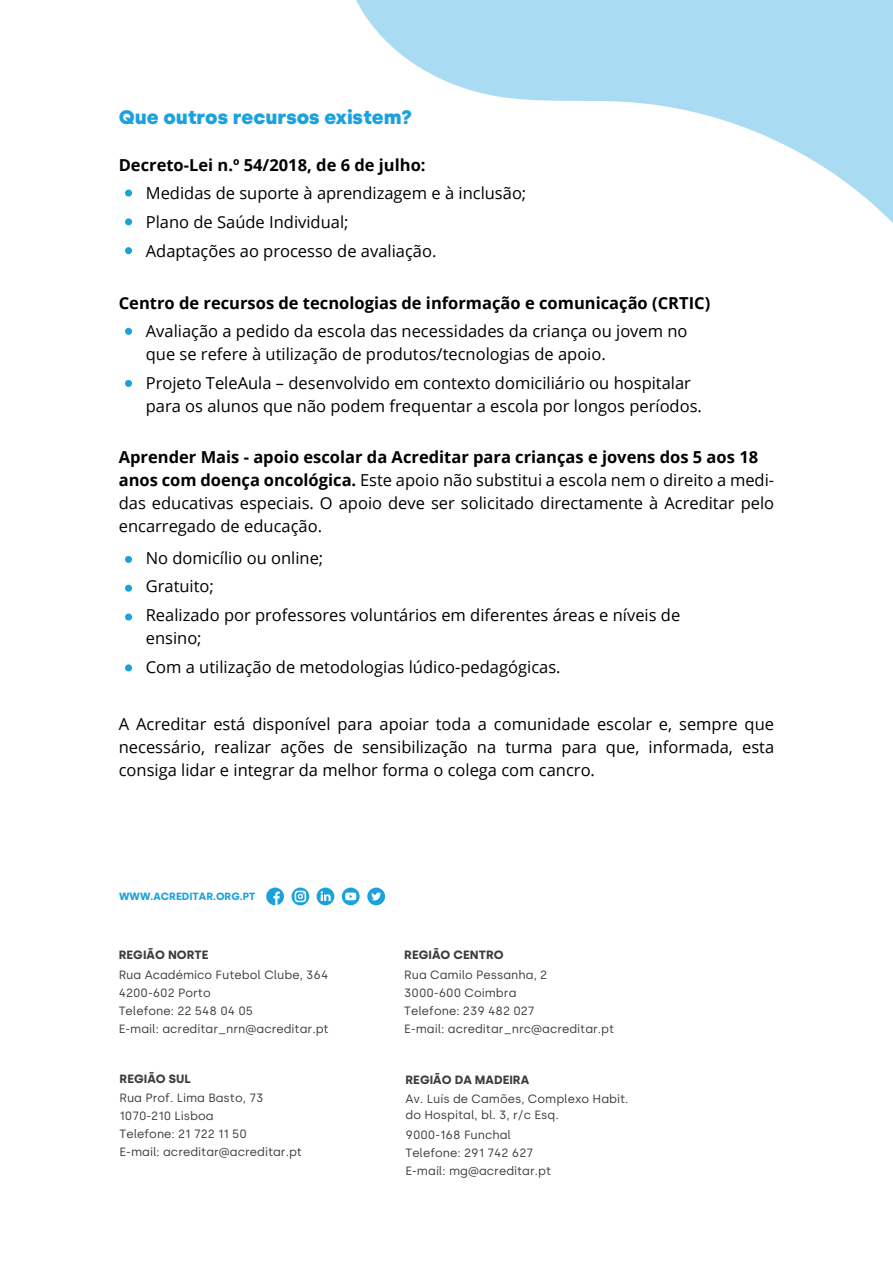
<style>
.page{position:relative;width:893px;height:1263px;background:#fff}
.page>*{position:absolute;margin:0;border:0;box-sizing:border-box;transform-origin:0 0}
.t1{font:900 19.5px "Silka";color:#1ba2dd}
.t2{font:16.5px/22.8px "Open Sans";color:#000}
.t3{font:700 16.5px "Open Sans";color:#000}
.t4{font:12px/18px "Silka";color:#3c3c3b}
.t5{font:700 12px "Silka";color:#3c3c3b}
.t6{font:700 10.5px "Silka";color:#1ba2dd}
.s1{font-weight:700}
</style>
<div class="page">
<div style="left:125px;top:190px;width:7px;height:7px;background:#1ba2dd;border-radius:50%"></div>
<div style="left:125px;top:218px;width:7px;height:7px;background:#1ba2dd;border-radius:50%"></div>
<div style="left:125px;top:247px;width:7px;height:7px;background:#1ba2dd;border-radius:50%"></div>
<div style="left:125px;top:556px;width:7px;height:7px;background:#1ba2dd;border-radius:50%"></div>
<div style="left:125px;top:585px;width:7px;height:7px;background:#1ba2dd;border-radius:50%"></div>
<div style="left:125px;top:613px;width:7px;height:7px;background:#1ba2dd;border-radius:50%"></div>
<div style="left:125px;top:664px;width:7px;height:7px;background:#1ba2dd;border-radius:50%"></div>
<div style="left:125px;top:328px;width:7px;height:7px;background:#1ba2dd;border-radius:50%"></div>
<div style="left:125px;top:380px;width:7px;height:7px;background:#1ba2dd;border-radius:50%"></div>
<svg style="left:356px;top:0;width:537px;height:223px"></svg>
<svg style="left:291px;top:887px;width:18px;height:18px"></svg>
<svg style="left:342px;top:887px;width:18px;height:18px"></svg>
<svg style="left:266px;top:887px;width:18px;height:18px"></svg>
<svg style="left:317px;top:887px;width:17px;height:18px"></svg>
<svg style="left:367px;top:887px;width:18px;height:18px"></svg>
<p class="t1" style="left:119px;top:106px;width:295px">Que outros recursos existem?</p>
<p class="t3" style="left:119px;top:153px;width:308px">Decreto-Lei n.º 54/2018, de 6 de julho:</p>
<p class="t2" style="left:146px;top:179px;width:382px;line-height:28.8px">Medidas de suporte à aprendizagem e à inclusão;<br>Plano de Saúde Individual;<br>Adaptações ao processo de avaliação.</p>
<p class="t3" style="left:119px;top:291px;width:593px">Centro de recursos de tecnologias de informação e comunicação (CRTIC)</p>
<p class="t2" style="left:146px;top:320px;width:543px">Avaliação a pedido da escola das necessidades da criança ou jovem no que se refere à utilização de produtos/tecnologias de apoio.</p>
<p class="t2" style="left:146px;top:371px;width:558px">Projeto TeleAula – desenvolvido em contexto domiciliário ou hospitalar para os alunos que não podem frequentar a escola por longos períodos.</p>
<p class="t2" style="left:119px;top:445px;width:657px"><span class="s1">Aprender Mais - apoio escolar da Acreditar para crianças e jovens dos 5 aos 18 anos com doença oncológica.</span> Este apoio não substitui a escola nem o direito a medi&shy;das educativas especiais. O apoio deve ser solicitado directamente à Acreditar pelo encarregado de educação.</p>
<p class="t2" style="left:146px;top:543px;width:536px;line-height:28.8px">No domicílio ou online;<br>Gratuito;<br>Realizado por professores voluntários em diferentes áreas e níveis de</p>
<p class="t2" style="left:146px;top:623px;width:416px;line-height:28.8px">ensino;<br>Com a utilização de metodologias lúdico-pedagógicas.</p>
<p class="t2" style="left:119px;top:712px;width:657px;text-align:justify">A Acreditar está disponível para apoiar toda a comunidade escolar e, sempre que necessário, realizar ações de sensibilização na turma para que, informada, esta consiga lidar e integrar da melhor forma o colega com cancro.</p>
<p class="t6" style="left:119px;top:890px;width:138px">WWW.ACREDITAR.ORG.PT</p>
<p class="t5" style="left:119px;top:948px;width:91px">REGIÃO NORTE</p>
<p class="t4" style="left:119px;top:965px;width:211px">Rua Académico Futebol Clube, 364<br>4200-602 Porto<br>Telefone: 22 548 04 05<br>E-mail: acreditar_nrn@acreditar.pt</p>
<p class="t5" style="left:120px;top:1072px;width:73px">REGIÃO SUL</p>
<p class="t4" style="left:120px;top:1089px;width:184px">Rua Prof. Lima Basto, 73<br>1070-210 Lisboa<br>Telefone: 21 722 11 50<br>E-mail: acreditar@acreditar.pt</p>
<p class="t5" style="left:404px;top:948px;width:101px">REGIÃO CENTRO</p>
<p class="t4" style="left:404px;top:965px;width:211px">Rua Camilo Pessanha, 2<br>3000-600 Coimbra<br>Telefone: 239 482 027<br>E-mail: acreditar_nrc@acreditar.pt</p>
<p class="t5" style="left:405px;top:1072px;width:125px">REGIÃO DA MADEIRA</p>
<p class="t4" style="left:405px;top:1091px;width:224px;line-height:15.6px">Av. Luís de Camões, Complexo Habit. do Hospital, bl. 3, r/c Esq.</p>
<p class="t4" style="left:405px;top:1126px;width:147px">9000-168 Funchal<br>Telefone: 291 742 627<br>E-mail: mg@acreditar.pt</p>
</div>
